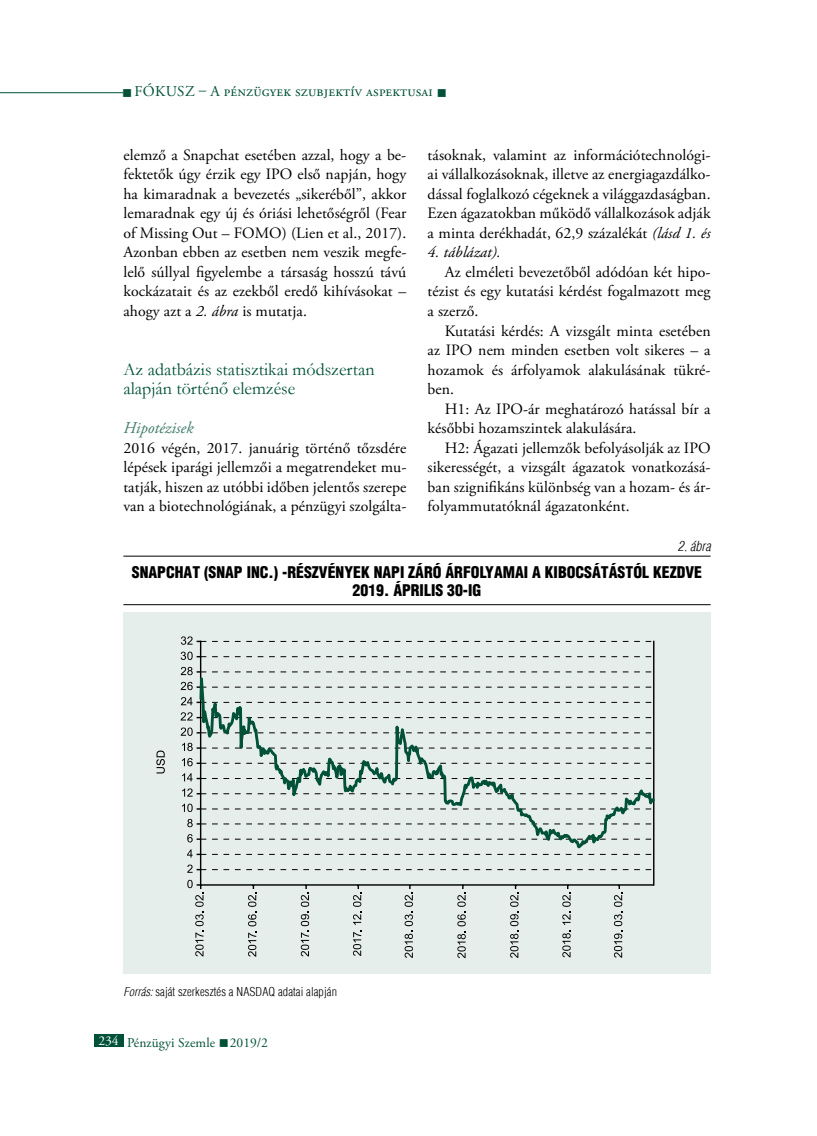
<style>
.page{position:relative;width:817px;height:1136px;background:#fff}
.page>*{position:absolute;margin:0;border:0;box-sizing:border-box;transform-origin:0 0}
.t1{font:18px/19.5px "Garamond";color:#005138}
.t2{font:italic 16.5px "Adobe Garamond Pro";color:#407c6a}
.t3{font:15.75px/19.5px "Adobe Garamond Pro";letter-spacing:.005em;color:#000;text-align:justify}
.t4{font:900 condensed 15.75px/18px "H Helvetica";color:#000;text-align:center}
.t5{font:italic 15.75px "Adobe Garamond Pro";letter-spacing:.005em;color:#000}
.t6{font:15px "Adobe Garamond Pro";letter-spacing:.01em;color:#005138}
.t7{font:13.5px "Adobe Garamond Pro";color:#005138}
.t8{font:italic 300 condensed 13.5px "H Helvetica";color:#000}
.t9{font:300 condensed 12px "H Helvetica";letter-spacing:.01em;color:#000}
.s1{font-style:italic}
.s2{color:#fff}
</style>
<div class="page">
<hr style="left:0;top:92px;width:123px;height:1px;background:#005138">
<div style="left:94px;top:1033px;width:29px;height:13px;background:#005138"></div>
<hr style="left:123px;top:555px;width:587px;height:1px;background:#000">
<hr style="left:123px;top:604px;width:587px;height:1px;background:#000">
<div style="left:123px;top:612px;width:587px;height:362px;background:#e6eeeb"></div>
<hr style="left:201px;top:884px;width:452px;height:1px;background:#000">
<hr style="left:200px;top:641px;width:1px;height:243px;background:#000">
<hr style="left:653px;top:641px;width:1px;height:243px;background:#000">
<svg style="left:187px;top:864px;width:465px;height:8px"></svg>
<svg style="left:187px;top:849px;width:465px;height:8px"></svg>
<svg style="left:187px;top:834px;width:11px;height:8px"></svg>
<svg style="left:187px;top:818px;width:11px;height:9px"></svg>
<svg style="left:182px;top:803px;width:16px;height:9px"></svg>
<svg style="left:182px;top:788px;width:16px;height:8px"></svg>
<svg style="left:182px;top:773px;width:16px;height:8px"></svg>
<svg style="left:182px;top:758px;width:16px;height:8px"></svg>
<svg style="left:182px;top:742px;width:16px;height:9px"></svg>
<svg style="left:181px;top:727px;width:17px;height:8px"></svg>
<svg style="left:180px;top:712px;width:18px;height:8px"></svg>
<svg style="left:181px;top:697px;width:17px;height:8px"></svg>
<svg style="left:181px;top:681px;width:17px;height:9px"></svg>
<svg style="left:181px;top:666px;width:17px;height:9px"></svg>
<svg style="left:181px;top:651px;width:17px;height:9px"></svg>
<svg style="left:181px;top:636px;width:17px;height:8px"></svg>
<svg style="left:187px;top:879px;width:16px;height:77px"></svg>
<svg style="left:248px;top:884px;width:8px;height:72px"></svg>
<svg style="left:301px;top:884px;width:8px;height:72px"></svg>
<svg style="left:353px;top:930px;width:8px;height:25px"></svg>
<svg style="left:353px;top:884px;width:8px;height:40px"></svg>
<svg style="left:404px;top:884px;width:9px;height:73px"></svg>
<svg style="left:457px;top:884px;width:8px;height:74px"></svg>
<svg style="left:510px;top:884px;width:8px;height:73px"></svg>
<svg style="left:562px;top:930px;width:8px;height:27px"></svg>
<svg style="left:562px;top:884px;width:8px;height:40px"></svg>
<svg style="left:614px;top:884px;width:8px;height:73px"></svg>
<svg style="left:198px;top:640px;width:457px;height:211px"></svg>
<svg style="left:156px;top:750px;width:9px;height:23px"></svg>
<p class="t6" style="left:122px;top:82px;width:326px">■ FÓKUSZ – A pénzügyek szubjektív aspektusai ■</p>
<p class="t3" style="left:427px;top:146px;width:285px">tásoknak, valamint az információtechnológi&shy;ai vállalkozásoknak, illetve az energiagazdálko&shy;dással foglalkozó cégeknek a világgazdaságban.<br>Ezen ágazatokban működő vállalkozások adják a minta derékhadát, 62,9 százalékát <span class="s1">(lásd 1. és</span></p>
<p class="t5" style="left:427px;top:243px;width:75px">4. táblázat).</p>
<p class="t3" style="left:427px;top:263px;width:284px;text-indent:17px">Az elméleti bevezetőből adódóan két hipo&shy;tézist és egy kutatási kérdést fogalmazott meg a szerző.</p>
<p class="t3" style="left:427px;top:321px;width:284px;text-indent:17px">Kutatási kérdés: A vizsgált minta esetében az IPO nem minden esetben volt sikeres – a hozamok és árfolyamok alakulásának tükré&shy;ben.</p>
<p class="t3" style="left:427px;top:399px;width:284px;text-indent:17px">H1: Az IPO-ár meghatározó hatással bír a későbbi hozamszintek alakulására.</p>
<p class="t3" style="left:427px;top:438px;width:284px;text-indent:17px">H2: Ágazati jellemzők befolyásolják az IPO sikerességét, a vizsgált ágazatok vonatkozásá&shy;ban szignifikáns különbség van a hozam- és ár&shy;folyammutatóknál ágazatonként.</p>
<p class="t8" style="left:677px;top:538px;width:34px">2. ábra</p>
<p class="t4" style="left:132px;top:562px;width:571px">SNAPCHAT (SNAP INC.) -RÉSZVÉNYEK NAPI ZÁRÓ ÁRFOLYAMAI A KIBOCSÁTÁSTÓL KEZDVE<br>2019. ÁPRILIS 30-IG</p>
<p class="t3" style="left:123px;top:146px;width:284px">elemző a Snapchat esetében azzal, hogy a be&shy;fektetők úgy érzik egy IPO első napján, hogy ha kimaradnak a bevezetés „sikeréből”, akkor lemaradnak egy új és óriási lehetőségről (Fear of Missing Out – FOMO) (Lien et al., 2017).<br>Azonban ebben az esetben nem veszik megfe&shy;lelő súllyal figyelembe a társaság hosszú távú kockázatait és az ezekből eredő kihívásokat – ahogy azt a <span class="s1">2. ábra</span> is mutatja.</p>
<p class="t1" style="left:123px;top:358px;width:253px">Az adatbázis statisztikai módszertan alapján történő elemzése</p>
<p class="t2" style="left:123px;top:418px;width:72px">Hipotézisek</p>
<p class="t3" style="left:123px;top:438px;width:284px">2016 végén, 2017. januárig történő tőzsdére lépések iparági jellemzői a megatrendeket mu&shy;tatják, hiszen az utóbbi időben jelentős szerepe van a biotechnológiának, a pénzügyi szolgálta-</p>
<p class="t9" style="left:123px;top:984px;width:215px"><span class="s1">Forrás:</span> saját szerkesztés a NASDAQ adatai alapján</p>
<p class="t7" style="left:98px;top:1034px;width:171px"><span class="s2">234</span> Pénzügyi Szemle ■ 2019/2</p>
</div>
